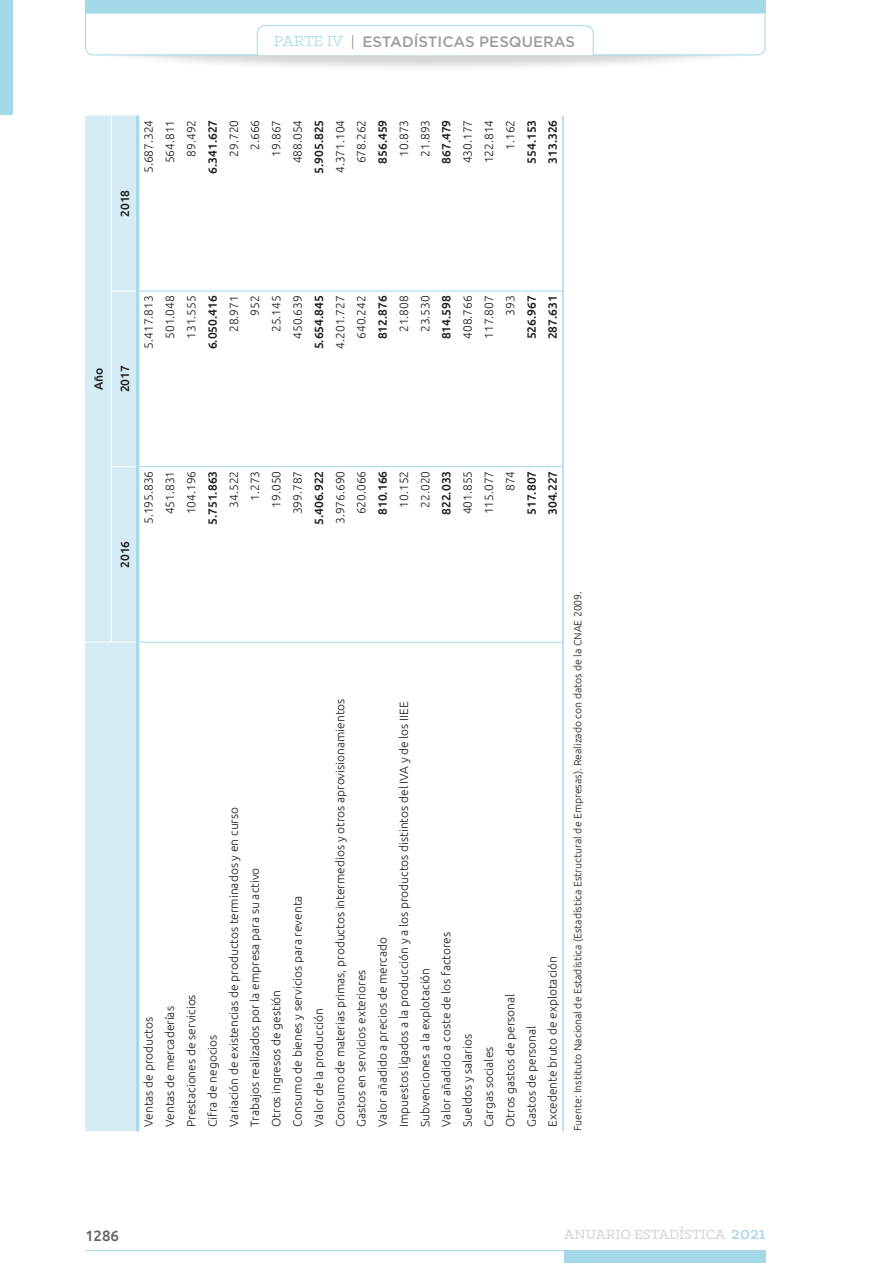
<style>
.page{position:relative;width:893px;height:1263px;background:#fff}
.page>*{position:absolute;margin:0;border:0;box-sizing:border-box;transform-origin:0 0}
.t1{font:500 15px "Gotham";color:#9d9d9c}
.t2{font:500 15px "Klinic Slab";color:#d5d5d5}
.t3{font:500 15px "Ubuntu";color:#646363}
.TEXTO_IZQUIERDA_TABL{font:300 12px "Ubuntu";color:#1d1d1b}
.TEXTO_IZQUIERDA_TABL-2{font:500 12px "Ubuntu";color:#1d1d1b}
.TEXTO_CABECERA_TABLA{font:500 12px "Ubuntu";color:#1d1d1b}
.TEXTO_FUENTE{font:300 10.5px "Ubuntu";color:#1d1d1b}
.s1{font-family:"Klinic Slab";font-weight:400;font-size:16.5px;color:#a3d8e7}
.s2{font-weight:400}
.s3{font-size:18.9px;color:#a3d8e7}
</style>
<div class="page">
<div style="left:0;top:0;width:13px;height:115px;background:#a3d8e7"></div>
<div style="left:82px;top:13px;width:687px;height:59px;background:#1d1d1b;opacity:.2"></div>
<div style="left:564px;top:1250px;width:201px;height:13px;background:#a3d8e7"></div>
<div style="left:85px;top:0;width:680px;height:13px;background:#a3d8e7"></div>
<hr style="left:85px;top:1250px;width:680px;height:1px;background:#a3d8e7">
<svg style="left:85px;top:12px;width:681px;height:44px"></svg>
<div style="left:85px;top:116px;width:51px;height:1015px;background:#d5ecf4"></div>
<svg style="left:139px;top:116px;width:423px;height:1015px"></svg>
<hr style="left:136px;top:642px;width:3px;height:489px;background:#a3d8e7">
<hr style="left:136px;top:467px;width:3px;height:175px;background:#a3d8e7">
<hr style="left:136px;top:291px;width:3px;height:176px;background:#a3d8e7">
<hr style="left:136px;top:116px;width:3px;height:175px;background:#a3d8e7">
<hr style="left:562px;top:642px;width:2px;height:489px;background:#a3d8e7">
<hr style="left:562px;top:467px;width:2px;height:175px;background:#a3d8e7">
<hr style="left:562px;top:291px;width:2px;height:176px;background:#a3d8e7">
<hr style="left:562px;top:116px;width:2px;height:175px;background:#a3d8e7">
<hr style="left:111px;top:467px;width:1px;height:175px;background:#fff">
<hr style="left:111px;top:291px;width:1px;height:176px;background:#fff">
<hr style="left:111px;top:116px;width:1px;height:175px;background:#fff">
<svg style="left:85px;top:642px;width:477px;height:1px"></svg>
<svg style="left:112px;top:466px;width:450px;height:1px"></svg>
<svg style="left:112px;top:291px;width:450px;height:1px"></svg>
<p class="t1" style="left:274px;top:33px;width:303px"><span class="s1">PARTE IV</span> <span class="s2">|</span> ESTADÍSTICAS PESQUERAS</p>
<p class="TEXTO_CABECERA_TABLA" style="left:117px;top:217px;width:29px;rotate:-90deg">2018</p>
<p class="TEXTO_IZQUIERDA_TABL" style="left:141px;top:173px;width:55px;rotate:-90deg">5.687.324</p>
<p class="TEXTO_IZQUIERDA_TABL" style="left:163px;top:163px;width:45px;rotate:-90deg">564.811</p>
<p class="TEXTO_IZQUIERDA_TABL" style="left:184px;top:157px;width:38px;rotate:-90deg">89.492</p>
<p class="TEXTO_IZQUIERDA_TABL-2" style="left:205px;top:174px;width:56px;rotate:-90deg">6.341.627</p>
<p class="TEXTO_IZQUIERDA_TABL" style="left:227px;top:157px;width:38px;rotate:-90deg">29.720</p>
<p class="TEXTO_IZQUIERDA_TABL" style="left:248px;top:150px;width:32px;rotate:-90deg">2.666</p>
<p class="TEXTO_IZQUIERDA_TABL" style="left:269px;top:157px;width:38px;rotate:-90deg">19.867</p>
<p class="TEXTO_IZQUIERDA_TABL" style="left:290px;top:163px;width:45px;rotate:-90deg">488.054</p>
<p class="TEXTO_IZQUIERDA_TABL-2" style="left:311px;top:174px;width:56px;rotate:-90deg">5.905.825</p>
<p class="TEXTO_IZQUIERDA_TABL" style="left:333px;top:173px;width:55px;rotate:-90deg">4.371.104</p>
<p class="TEXTO_IZQUIERDA_TABL" style="left:354px;top:163px;width:45px;rotate:-90deg">678.262</p>
<p class="TEXTO_IZQUIERDA_TABL-2" style="left:375px;top:164px;width:46px;rotate:-90deg">856.459</p>
<p class="TEXTO_IZQUIERDA_TABL" style="left:397px;top:157px;width:38px;rotate:-90deg">10.873</p>
<p class="TEXTO_IZQUIERDA_TABL" style="left:418px;top:157px;width:38px;rotate:-90deg">21.893</p>
<p class="TEXTO_IZQUIERDA_TABL-2" style="left:439px;top:164px;width:46px;rotate:-90deg">867.479</p>
<p class="TEXTO_IZQUIERDA_TABL" style="left:460px;top:163px;width:45px;rotate:-90deg">430.177</p>
<p class="TEXTO_IZQUIERDA_TABL" style="left:482px;top:163px;width:45px;rotate:-90deg">122.814</p>
<p class="TEXTO_IZQUIERDA_TABL" style="left:503px;top:150px;width:32px;rotate:-90deg">1.162</p>
<p class="TEXTO_IZQUIERDA_TABL-2" style="left:524px;top:164px;width:46px;rotate:-90deg">554.153</p>
<p class="TEXTO_IZQUIERDA_TABL-2" style="left:545px;top:164px;width:46px;rotate:-90deg">313.326</p>
<p class="TEXTO_CABECERA_TABLA" style="left:91px;top:390px;width:24px;rotate:-90deg">Año</p>
<p class="TEXTO_CABECERA_TABLA" style="left:117px;top:392px;width:29px;rotate:-90deg">2017</p>
<p class="TEXTO_IZQUIERDA_TABL" style="left:141px;top:349px;width:55px;rotate:-90deg">5.417.813</p>
<p class="TEXTO_IZQUIERDA_TABL" style="left:163px;top:339px;width:45px;rotate:-90deg">501.048</p>
<p class="TEXTO_IZQUIERDA_TABL" style="left:184px;top:339px;width:45px;rotate:-90deg">131.555</p>
<p class="TEXTO_IZQUIERDA_TABL-2" style="left:205px;top:349px;width:56px;rotate:-90deg">6.050.416</p>
<p class="TEXTO_IZQUIERDA_TABL" style="left:227px;top:332px;width:38px;rotate:-90deg">28.971</p>
<p class="TEXTO_IZQUIERDA_TABL" style="left:248px;top:316px;width:22px;rotate:-90deg">952</p>
<p class="TEXTO_IZQUIERDA_TABL" style="left:269px;top:332px;width:38px;rotate:-90deg">25.145</p>
<p class="TEXTO_IZQUIERDA_TABL" style="left:290px;top:339px;width:45px;rotate:-90deg">450.639</p>
<p class="TEXTO_IZQUIERDA_TABL-2" style="left:311px;top:349px;width:56px;rotate:-90deg">5.654.845</p>
<p class="TEXTO_IZQUIERDA_TABL" style="left:333px;top:349px;width:55px;rotate:-90deg">4.201.727</p>
<p class="TEXTO_IZQUIERDA_TABL" style="left:354px;top:339px;width:45px;rotate:-90deg">640.242</p>
<p class="TEXTO_IZQUIERDA_TABL-2" style="left:375px;top:339px;width:46px;rotate:-90deg">812.876</p>
<p class="TEXTO_IZQUIERDA_TABL" style="left:397px;top:332px;width:38px;rotate:-90deg">21.808</p>
<p class="TEXTO_IZQUIERDA_TABL" style="left:418px;top:332px;width:38px;rotate:-90deg">23.530</p>
<p class="TEXTO_IZQUIERDA_TABL-2" style="left:439px;top:339px;width:46px;rotate:-90deg">814.598</p>
<p class="TEXTO_IZQUIERDA_TABL" style="left:460px;top:339px;width:45px;rotate:-90deg">408.766</p>
<p class="TEXTO_IZQUIERDA_TABL" style="left:482px;top:339px;width:45px;rotate:-90deg">117.807</p>
<p class="TEXTO_IZQUIERDA_TABL" style="left:503px;top:316px;width:22px;rotate:-90deg">393</p>
<p class="TEXTO_IZQUIERDA_TABL-2" style="left:524px;top:339px;width:46px;rotate:-90deg">526.967</p>
<p class="TEXTO_IZQUIERDA_TABL-2" style="left:545px;top:339px;width:46px;rotate:-90deg">287.631</p>
<p class="TEXTO_CABECERA_TABLA" style="left:117px;top:568px;width:29px;rotate:-90deg">2016</p>
<p class="TEXTO_IZQUIERDA_TABL" style="left:141px;top:524px;width:55px;rotate:-90deg">5.195.836</p>
<p class="TEXTO_IZQUIERDA_TABL" style="left:163px;top:514px;width:45px;rotate:-90deg">451.831</p>
<p class="TEXTO_IZQUIERDA_TABL" style="left:184px;top:514px;width:45px;rotate:-90deg">104.196</p>
<p class="TEXTO_IZQUIERDA_TABL-2" style="left:205px;top:525px;width:56px;rotate:-90deg">5.751.863</p>
<p class="TEXTO_IZQUIERDA_TABL" style="left:227px;top:508px;width:38px;rotate:-90deg">34.522</p>
<p class="TEXTO_IZQUIERDA_TABL" style="left:248px;top:501px;width:32px;rotate:-90deg">1.273</p>
<p class="TEXTO_IZQUIERDA_TABL" style="left:269px;top:508px;width:38px;rotate:-90deg">19.050</p>
<p class="TEXTO_IZQUIERDA_TABL" style="left:290px;top:514px;width:45px;rotate:-90deg">399.787</p>
<p class="TEXTO_IZQUIERDA_TABL-2" style="left:311px;top:525px;width:56px;rotate:-90deg">5.406.922</p>
<p class="TEXTO_IZQUIERDA_TABL" style="left:333px;top:524px;width:55px;rotate:-90deg">3.976.690</p>
<p class="TEXTO_IZQUIERDA_TABL" style="left:354px;top:514px;width:45px;rotate:-90deg">620.066</p>
<p class="TEXTO_IZQUIERDA_TABL-2" style="left:375px;top:515px;width:46px;rotate:-90deg">810.166</p>
<p class="TEXTO_IZQUIERDA_TABL" style="left:397px;top:508px;width:38px;rotate:-90deg">10.152</p>
<p class="TEXTO_IZQUIERDA_TABL" style="left:418px;top:508px;width:38px;rotate:-90deg">22.020</p>
<p class="TEXTO_IZQUIERDA_TABL-2" style="left:439px;top:515px;width:46px;rotate:-90deg">822.033</p>
<p class="TEXTO_IZQUIERDA_TABL" style="left:460px;top:514px;width:45px;rotate:-90deg">401.855</p>
<p class="TEXTO_IZQUIERDA_TABL" style="left:482px;top:514px;width:45px;rotate:-90deg">115.077</p>
<p class="TEXTO_IZQUIERDA_TABL" style="left:503px;top:491px;width:22px;rotate:-90deg">874</p>
<p class="TEXTO_IZQUIERDA_TABL-2" style="left:524px;top:515px;width:46px;rotate:-90deg">517.807</p>
<p class="TEXTO_IZQUIERDA_TABL-2" style="left:545px;top:515px;width:46px;rotate:-90deg">304.227</p>
<p class="TEXTO_IZQUIERDA_TABL" style="left:141px;top:1127px;width:111px;rotate:-90deg">Ventas de productos</p>
<p class="TEXTO_IZQUIERDA_TABL" style="left:163px;top:1127px;width:122px;rotate:-90deg">Ventas de mercaderías</p>
<p class="TEXTO_IZQUIERDA_TABL" style="left:184px;top:1127px;width:134px;rotate:-90deg">Prestaciones de servicios</p>
<p class="TEXTO_IZQUIERDA_TABL" style="left:205px;top:1127px;width:94px;rotate:-90deg">Cifra de negocios</p>
<p class="TEXTO_IZQUIERDA_TABL" style="left:227px;top:1127px;width:321px;rotate:-90deg">Variación de existencias de productos terminados y en curso</p>
<p class="TEXTO_IZQUIERDA_TABL" style="left:248px;top:1127px;width:261px;rotate:-90deg">Trabajos realizados por la empresa para su activo</p>
<p class="TEXTO_IZQUIERDA_TABL" style="left:269px;top:1127px;width:139px;rotate:-90deg">Otros ingresos de gestión</p>
<p class="TEXTO_IZQUIERDA_TABL" style="left:290px;top:1127px;width:233px;rotate:-90deg">Consumo de bienes y servicios para reventa</p>
<p class="TEXTO_IZQUIERDA_TABL" style="left:312px;top:1127px;width:120px;rotate:-90deg">Valor de la producción</p>
<p class="TEXTO_IZQUIERDA_TABL" style="left:333px;top:1127px;width:430px;rotate:-90deg">Consumo de materias primas, productos intermedios y otros aprovisionamientos</p>
<p class="TEXTO_IZQUIERDA_TABL" style="left:354px;top:1127px;width:159px;rotate:-90deg">Gastos en servicios exteriores</p>
<p class="TEXTO_IZQUIERDA_TABL" style="left:375px;top:1127px;width:191px;rotate:-90deg">Valor añadido a precios de mercado</p>
<p class="TEXTO_IZQUIERDA_TABL" style="left:397px;top:1127px;width:427px;rotate:-90deg">Impuestos ligados a la producción y a los productos distintos del IVA y de los IIEE</p>
<p class="TEXTO_IZQUIERDA_TABL" style="left:418px;top:1127px;width:161px;rotate:-90deg">Subvenciones a la explotación</p>
<p class="TEXTO_IZQUIERDA_TABL" style="left:439px;top:1127px;width:196px;rotate:-90deg">Valor añadido a coste de los factores</p>
<p class="TEXTO_IZQUIERDA_TABL" style="left:460px;top:1127px;width:94px;rotate:-90deg">Sueldos y salarios</p>
<p class="TEXTO_IZQUIERDA_TABL" style="left:482px;top:1127px;width:82px;rotate:-90deg">Cargas sociales</p>
<p class="TEXTO_IZQUIERDA_TABL" style="left:503px;top:1127px;width:135px;rotate:-90deg">Otros gastos de personal</p>
<p class="TEXTO_IZQUIERDA_TABL" style="left:524px;top:1127px;width:103px;rotate:-90deg">Gastos de personal</p>
<p class="TEXTO_IZQUIERDA_TABL" style="left:545px;top:1127px;width:172px;rotate:-90deg">Excedente bruto de explotación</p>
<p class="TEXTO_FUENTE" style="left:571px;top:1131px;width:542px;rotate:-90deg">Fuente: Instituto Nacional de Estadística (Estadística Estructural de Empresas). Realizado con datos de la CNAE 2009.</p>
<p class="t3" style="left:85px;top:1226px;width:36px">1286</p>
<p class="t2" style="left:564px;top:1224px;width:203px">ANUARIO ESTADÍSTICA <span class="s3">2021</span></p>
</div>
